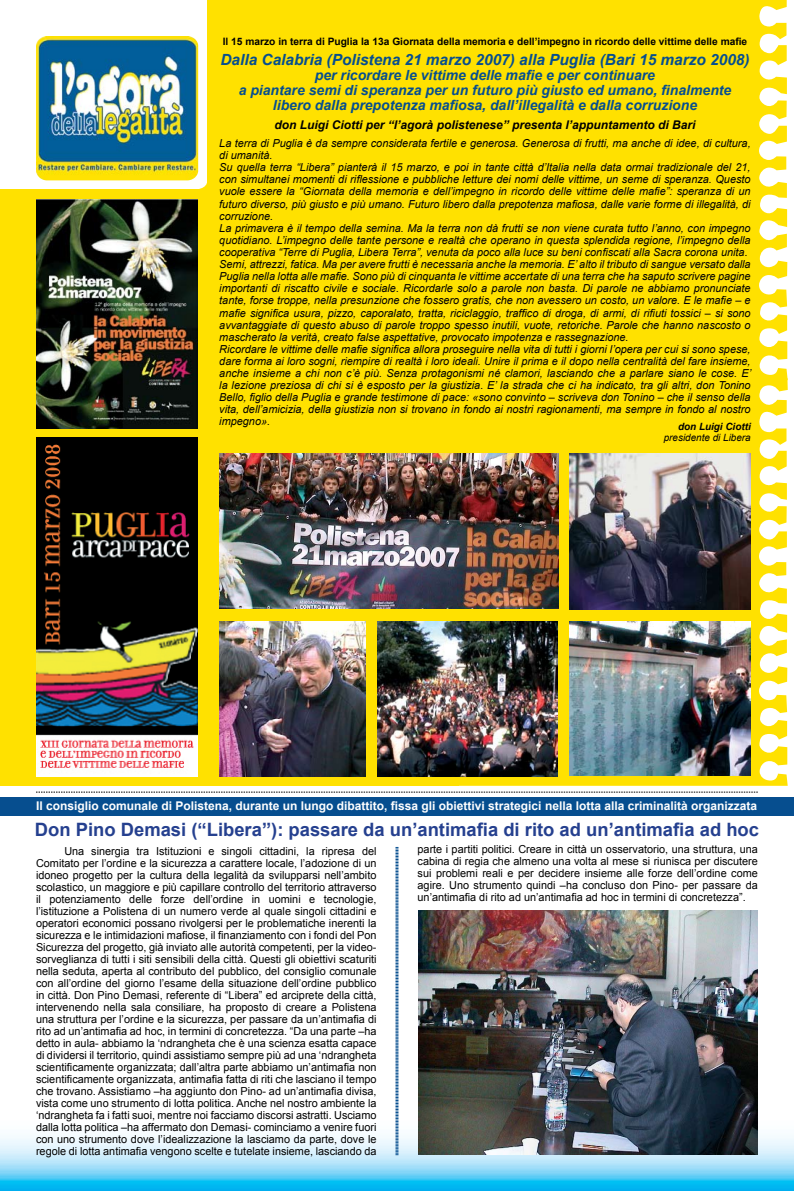
<style>
.page{position:relative;width:794px;height:1191px;background:#fff}
.page>*{position:absolute;margin:0;border:0;box-sizing:border-box;transform-origin:0 0}
.t1{font:700 18.4px "Arial";color:#25408f}
.t2{font:italic 700 15.4px "Arial";color:#064e8f}
.t3{font:italic 700 14px/15px "Arial";color:#064e8f;text-align:center}
.t4{font:700 12px "Arial";color:#fff}
.t5{font:italic 700 12px "Arial";color:#000}
.t6{font:italic 11px/12.1px "Arial";color:#000}
.t7{font:11px/12px "Arial";color:#000;text-align:justify}
.t8{font:700 10.2px "Arial";color:#000}
.t9{font:italic 10px "Arial";color:#000}
.t10{font:italic 700 10px "Arial";color:#000}
</style>
<div class="page">
<div style="left:208px;top:0;width:222px;height:249px;background:#ffe100"></div>
<div style="left:0;top:189px;width:459px;height:597px;background:#ffe100"></div>
<svg style="left:0;top:910px;width:794px;height:281px"></svg>
<svg style="left:412px;top:380px;width:375px;height:406px;fill:#ffe100"></svg>
<div style="left:430px;top:0;width:357px;height:380px;background:#ffe100"></div>
<img style="left:36px;top:36px;width:162px;height:144px">
<div style="left:0;top:797px;width:794px;height:18px;background:#064e8f"></div>
<svg style="left:36px;top:792px;width:722px;height:1px"></svg>
<img style="left:419px;top:910px;width:339px;height:245px">
<svg style="left:395px;top:847px;width:4px;height:308px"></svg>
<img style="left:36px;top:200px;width:161px;height:228px">
<img style="left:36px;top:437px;width:161px;height:339px">
<img style="left:569px;top:621px;width:181px;height:154px">
<img style="left:570px;top:453px;width:180px;height:156px">
<img style="left:377px;top:621px;width:181px;height:155px">
<img style="left:219px;top:453px;width:339px;height:156px">
<img style="left:219px;top:621px;width:147px;height:155px">
<svg style="left:199px;top:180px;width:9px;height:9px"></svg>
<p class="t8" style="left:223px;top:35px;width:526px">Il 15 marzo in terra di Puglia la 13a Giornata della memoria e dell’impegno in ricordo delle vittime delle mafie</p>
<h2 class="t2" style="left:220px;top:50px;width:530px">Dalla Calabria (Polistena 21 marzo 2007) alla Puglia (Bari 15 marzo 2008)</h2>
<p class="t3" style="left:239px;top:68px;width:494px">per ricordare le vittime delle mafie e per continuare<br>a piantare semi di speranza per un futuro più giusto ed umano, finalmente libero dalla prepotenza mafiosa, dall’illegalità e dalla corruzione</p>
<p class="t5" style="left:274px;top:117px;width:422px">don Luigi Ciotti per “l’agorà polistenese” presenta l’appuntamento di Bari</p>
<p class="t6" style="left:219px;top:137px;width:533px">La terra di Puglia è da sempre considerata fertile e generosa. Generosa di frutti, ma anche di idee, di cultura, di umanità.<br>Su quella terra “Libera” pianterà il 15 marzo, e poi in tante città d’Italia nella data ormai tradizionale del 21, con simultanei momenti di riflessione e pubbliche letture dei nomi delle vittime, un seme di speranza. Questo vuole essere la “Giornata della memoria e dell’impegno in ricordo delle vittime delle mafie”: speranza di un futuro diverso, più giusto e più umano. Futuro libero dalla prepotenza mafiosa, dalle varie forme di illegalità, di corruzione.<br>La primavera è il tempo della semina. Ma la terra non dà frutti se non viene curata tutto l’anno, con impegno quotidiano. L’impegno delle tante persone e realtà che operano in questa splendida regione, l’impegno della cooperativa “Terre di Puglia, Libera Terra”, venuta da poco alla luce su beni confiscati alla Sacra corona unita.<br>Semi, attrezzi, fatica. Ma per avere frutti è necessaria anche la memoria. E’ alto il tributo di sangue versato dalla Puglia nella lotta alle mafie. Sono più di cinquanta le vittime accertate di una terra che ha saputo scrivere pagine importanti di riscatto civile e sociale. Ricordarle solo a parole non basta. Di parole ne abbiamo pronunciate tante, forse troppe, nella presunzione che fossero gratis, che non avessero un costo, un valore. E le mafie – e mafie significa usura, pizzo, caporalato, tratta, riciclaggio, traffico di droga, di armi, di rifiuti tossici – si sono avvantaggiate di questo abuso di parole troppo spesso inutili, vuote, retoriche. Parole che hanno nascosto o mascherato la verità, creato false aspettative, provocato impotenza e rassegnazione.<br>Ricordare le vittime delle mafie significa allora proseguire nella vita di tutti i giorni l’opera per cui si sono spese, dare forma ai loro sogni, riempire di realtà i loro ideali. Unire il prima e il dopo nella centralità del fare insieme, anche insieme a chi non c’è più. Senza protagonismi né clamori, lasciando che a parlare siano le cose. E’ la lezione preziosa di chi si è esposto per la giustizia. E’ la strada che ci ha indicato, tra gli altri, don Tonino Bello, figlio della Puglia e grande testimone di pace: «sono convinto – scriveva don Tonino – che il senso della vita, dell’amicizia, della giustizia non si trovano in fondo ai nostri ragionamenti, ma sempre in fondo al nostro impegno».</p>
<p class="t10" style="left:678px;top:420px;width:74px">don Luigi Ciotti</p>
<p class="t9" style="left:664px;top:431px;width:88px">presidente di Libera</p>
<p class="t4" style="left:36px;top:797px;width:722px">Il consiglio comunale di Polistena, durante un lungo dibattito, fissa gli obiettivi strategici nella lotta alla criminalità organizzata</p>
<p class="t7" style="left:417px;top:843px;width:342px">parte i partiti politici. Creare in città un osservatorio, una struttura, una cabina di regia che almeno una volta al mese si riunisca per discutere sui problemi reali e per decidere insieme alle forze dell’ordine come agire. Uno strumento quindi –ha concluso don Pino- per passare da un’antimafia di rito ad un’antimafia ad hoc in termini di concretezza”.</p>
<h1 class="t1" style="left:35px;top:817px;width:725px">Don Pino Demasi (“Libera”): passare da un’antimafia di rito ad un’antimafia ad hoc</h1>
<p class="t7" style="left:36px;top:845px;width:342px;text-indent:28px">Una sinergia tra Istituzioni e singoli cittadini, la ripresa del Comitato per l’ordine e la sicurezza a carattere locale, l’adozione di un idoneo progetto per la cultura della legalità da svilupparsi nell’ambito scolastico, un maggiore e più capillare controllo del territorio attraverso il potenziamento delle forze dell’ordine in uomini e tecnologie, l’istituzione a Polistena di un numero verde al quale singoli cittadini e operatori economici possano rivolgersi per le problematiche inerenti la sicurezza e le intimidazioni mafiose, il finanziamento con i fondi del Pon Sicurezza del progetto, già inviato alle autorità competenti, per la video&shy;sorveglianza di tutti i siti sensibili della città. Questi gli obiettivi scaturiti nella seduta, aperta al contributo del pubblico, del consiglio comunale con all’ordine del giorno l’esame della situazione dell’ordine pubblico in città. Don Pino Demasi, referente di “Libera” ed arciprete della città, intervenendo nella sala consiliare, ha proposto di creare a Polistena una struttura per l’ordine e la sicurezza, per passare da un’antimafia di rito ad un’antimafia ad hoc, in termini di concretezza. “Da una parte –ha detto in aula- abbiamo la ‘ndrangheta che è una scienza esatta capace di dividersi il territorio, quindi assistiamo sempre più ad una ‘ndrangheta scientificamente organizzata; dall’altra parte abbiamo un’antimafia non scientificamente organizzata, antimafia fatta di riti che lasciano il tempo che trovano. Assistiamo –ha aggiunto don Pino- ad un’antimafia divisa, vista come uno strumento di lotta politica. Anche nel nostro ambiente la ‘ndrangheta fa i fatti suoi, mentre noi facciamo discorsi astratti. Usciamo dalla lotta politica –ha affermato don Demasi- cominciamo a venire fuori con uno strumento dove l’idealizzazione la lasciamo da parte, dove le regole di lotta antimafia vengono scelte e tutelate insieme, lasciando da</p>
</div>
